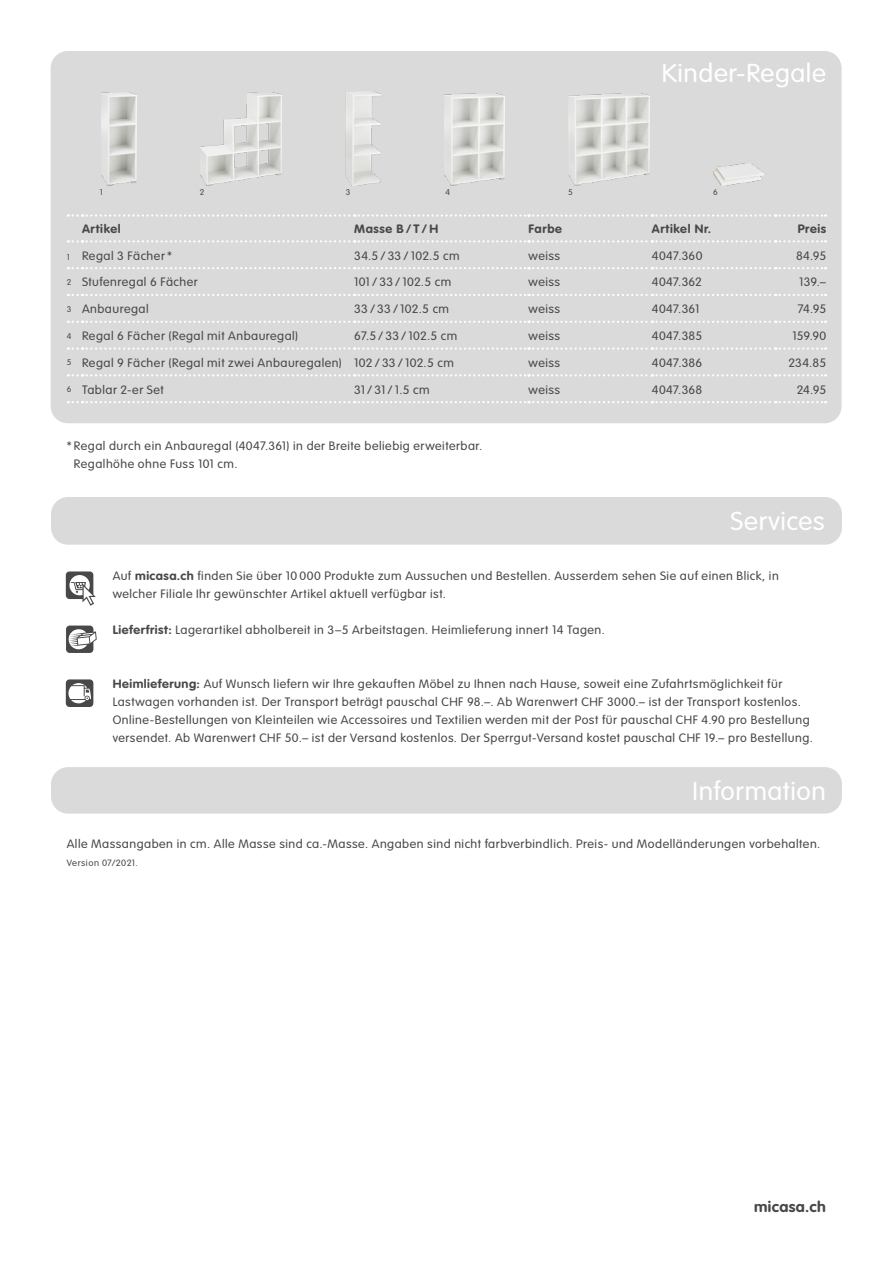
<style>
.page{position:relative;width:893px;height:1263px;background:#fff}
.page>*{position:absolute;margin:0;border:0;box-sizing:border-box;transform-origin:0 0}
.t1{font:300 25.5px "VAG Rounded";letter-spacing:.02em;color:#fff;scale:1.05 1}
.t2{font:700 15px "VAG Rounded";letter-spacing:.02em;color:#484848;scale:1.05 1}
.t3{font:300 12px/18px "VAG Rounded";letter-spacing:.04em;color:#484848;scale:1.05 1}
.t4{font:700 12px "VAG Rounded";letter-spacing:.05em;color:#484848;scale:1.05 1}
.t5{font:300 12px "VAG Rounded";letter-spacing:.02em;color:#484848;scale:1.05 1}
.t6{font:300 9px "VAG Rounded";letter-spacing:.045em;color:#484848;scale:1.05 1}
.t7{font:300 8.25px "VAG Rounded";color:#484848;scale:1.05 1}
.s1{font-size:8.25px}
.s2{font-weight:700}
</style>
<div class="page">
<div style="left:51px;top:51px;width:791px;height:372px;background:#dadada;border-radius:17px"></div>
<img style="left:445px;top:94px;width:59px;height:91px">
<img style="left:568px;top:94px;width:81px;height:91px">
<img style="left:713px;top:164px;width:51px;height:21px">
<img style="left:101px;top:93px;width:35px;height:92px">
<img style="left:346px;top:91px;width:35px;height:94px">
<img style="left:200px;top:93px;width:82px;height:92px">
<svg style="left:68px;top:240px;width:758px;height:3px"></svg>
<svg style="left:68px;top:267px;width:758px;height:2px"></svg>
<svg style="left:68px;top:294px;width:758px;height:2px"></svg>
<svg style="left:68px;top:321px;width:758px;height:2px"></svg>
<svg style="left:68px;top:347px;width:758px;height:3px"></svg>
<svg style="left:68px;top:374px;width:758px;height:2px"></svg>
<svg style="left:68px;top:401px;width:758px;height:2px"></svg>
<svg style="left:68px;top:214px;width:758px;height:3px"></svg>
<div style="left:51px;top:497px;width:791px;height:48px;background:#dadada;border-radius:17px"></div>
<div style="left:51px;top:767px;width:791px;height:47px;background:#dadada;border-radius:17px"></div>
<div style="left:66px;top:679px;width:27px;height:28px;background:#484848;border-radius:4px"></div>
<svg style="left:68px;top:683px;width:23px;height:20px"></svg>
<svg style="left:66px;top:626px;width:31px;height:27px"></svg>
<svg style="left:66px;top:571px;width:30px;height:35px"></svg>
<h1 class="t1" style="left:662px;top:58px;width:158px">Kinder-Regale</h1>
<p class="t7" style="left:100px;top:187px;width:4px">1</p>
<p class="t7" style="left:200px;top:187px;width:6px">2</p>
<p class="t7" style="left:346px;top:187px;width:6px">3</p>
<p class="t7" style="left:445px;top:187px;width:6px">4</p>
<p class="t7" style="left:568px;top:187px;width:6px">5</p>
<p class="t7" style="left:713px;top:187px;width:6px">6</p>
<p class="t4" style="left:82px;top:222px;width:38px">Artikel</p>
<p class="t4" style="left:354px;top:222px;width:82px">Masse B/T/H</p>
<p class="t4" style="left:529px;top:222px;width:33px">Farbe</p>
<p class="t4" style="left:652px;top:222px;width:58px">Artikel Nr.</p>
<p class="t4" style="left:798px;top:222px;width:29px">Preis</p>
<p class="t3" style="left:67px;top:246px;width:102px"><span class="s1">1</span> Regal 3 Fächer*</p>
<p class="t3" style="left:354px;top:246px;width:102px">34.5 / 33 / 102.5 cm</p>
<p class="t3" style="left:529px;top:246px;width:32px">weiss</p>
<p class="t3" style="left:652px;top:246px;width:50px">4047.360</p>
<p class="t3" style="left:796px;top:246px;width:30px">84.95</p>
<p class="t3" style="left:67px;top:273px;width:126px"><span class="s1">2</span> Stufenregal 6 Fächer</p>
<p class="t5" style="left:354px;top:275px;width:94px">101 / 33 / 102.5 cm</p>
<p class="t3" style="left:529px;top:273px;width:32px">weiss</p>
<p class="t3" style="left:652px;top:273px;width:49px">4047.362</p>
<p class="t3" style="left:799px;top:273px;width:27px">139.–</p>
<p class="t3" style="left:67px;top:300px;width:80px"><span class="s1">3</span> Anbauregal</p>
<p class="t3" style="left:354px;top:300px;width:92px">33 / 33 / 102.5 cm</p>
<p class="t3" style="left:529px;top:300px;width:32px">weiss</p>
<p class="t3" style="left:652px;top:300px;width:47px">4047.361</p>
<p class="t3" style="left:797px;top:300px;width:29px">74.95</p>
<p class="t3" style="left:67px;top:327px;width:222px"><span class="s1">4</span> Regal 6 Fächer (Regal mit Anbauregal)</p>
<p class="t3" style="left:354px;top:327px;width:100px">67.5 / 33 / 102.5 cm</p>
<p class="t3" style="left:529px;top:327px;width:32px">weiss</p>
<p class="t3" style="left:652px;top:327px;width:50px">4047.385</p>
<p class="t3" style="left:792px;top:327px;width:34px">159.90</p>
<p class="t3" style="left:67px;top:354px;width:370px"><span class="s1">5</span> Regal 9 Fächer (Regal mit zwei Anbauregalen) 102 / 33 / 102.5 cm</p>
<p class="t3" style="left:529px;top:354px;width:32px">weiss</p>
<p class="t3" style="left:652px;top:354px;width:50px">4047.386</p>
<p class="t3" style="left:788px;top:354px;width:37px">234.85</p>
<p class="t3" style="left:67px;top:380px;width:94px"><span class="s1">6</span> Tablar 2-er Set</p>
<p class="t3" style="left:354px;top:380px;width:73px">31 / 31 / 1.5 cm</p>
<p class="t3" style="left:529px;top:380px;width:32px">weiss</p>
<p class="t3" style="left:652px;top:380px;width:50px">4047.368</p>
<p class="t3" style="left:797px;top:380px;width:30px">24.95</p>
<p class="t3" style="left:74px;top:436px;width:390px;text-indent:-7px">* Regal durch ein Anbauregal (4047.361) in der Breite beliebig erweiterbar.<br>Regalhöhe ohne Fuss 101 cm.</p>
<h1 class="t1" style="left:730px;top:506px;width:91px">Services</h1>
<p class="t3" style="left:113px;top:566px;width:636px">Auf <span class="s2">micasa.ch</span> finden Sie über 10 000 Produkte zum Aussuchen und Bestellen. Ausserdem sehen Sie auf einen Blick, in welcher Filiale Ihr gewünschter Artikel aktuell verfügbar ist.</p>
<p class="t3" style="left:113px;top:620px;width:470px"><span class="s2">Lieferfrist:</span> Lagerartikel abholbereit in 3–5 Arbeitstagen. Heimlieferung innert 14 Tagen.</p>
<p class="t3" style="left:113px;top:674px;width:668px"><span class="s2">Heimlieferung:</span> Auf Wunsch liefern wir Ihre gekauften Möbel zu Ihnen nach Hause, soweit eine Zufahrtsmöglichkeit für Lastwagen vorhanden ist. Der Transport beträgt pauschal CHF 98.–. Ab Warenwert CHF 3000.– ist der Transport kostenlos.<br>Online-Bestellungen von Kleinteilen wie Accessoires und Textilien werden mit der Post für pauschal CHF 4.90 pro Bestellung versendet. Ab Warenwert CHF 50.– ist der Versand kostenlos. Der Sperrgut-Versand kostet pauschal CHF 19.– pro Bestellung.</p>
<h1 class="t1" style="left:693px;top:777px;width:128px">Information</h1>
<p class="t3" style="left:67px;top:835px;width:719px">Alle Massangaben in cm. Alle Masse sind ca.-Masse. Angaben sind nicht farbverbindlich. Preis- und Modelländerungen vorbehalten.</p>
<p class="t6" style="left:67px;top:858px;width:69px">Version 07/2021.</p>
<p class="t2" style="left:754px;top:1198px;width:70px">micasa.ch</p>
</div>
